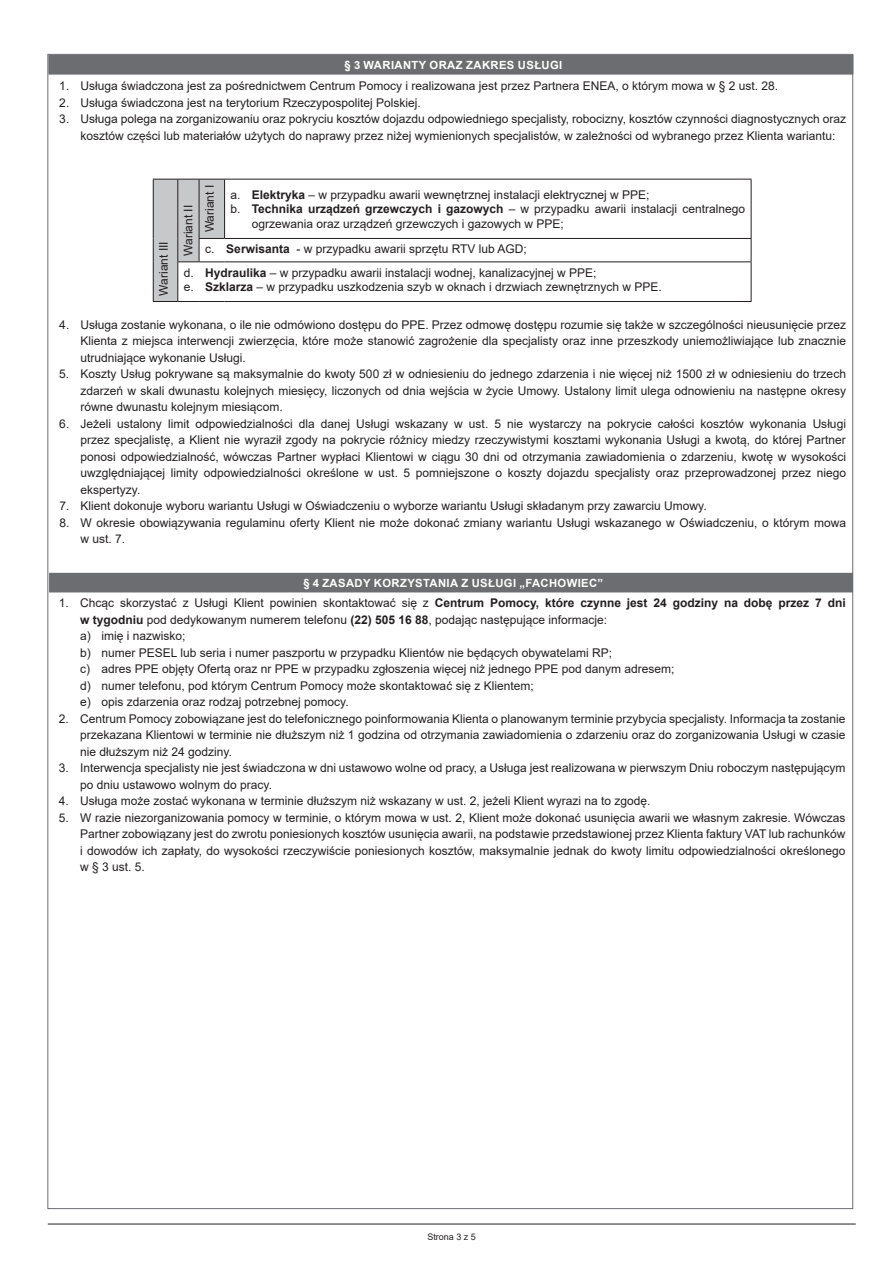
<style>
.page{position:relative;width:893px;height:1263px;background:#fff}
.page>*{position:absolute;margin:0;border:0;box-sizing:border-box;transform-origin:0 0}
.t1{font:12px/16.5px "Arial";color:#231f20}
.t2{font:700 11.25px "Arial";letter-spacing:.035em;color:#fff}
.t3{font:9px "Arial";color:#231f20}
.s1{font-weight:700}
</style>
<div class="page">
<div style="left:47px;top:54px;width:807px;height:21px;background:#6c6d70"></div>
<hr style="left:225px;top:179px;width:526px;height:1px;background:#231f20">
<hr style="left:751px;top:179px;width:1px;height:59px;background:#231f20">
<hr style="left:225px;top:238px;width:526px;height:1px;background:#231f20">
<svg style="left:751px;top:239px;width:1px;height:22px"></svg>
<hr style="left:225px;top:261px;width:526px;height:1px;background:#231f20">
<hr style="left:751px;top:262px;width:1px;height:39px;background:#231f20">
<svg style="left:153px;top:179px;width:72px;height:123px"></svg>
<hr style="left:225px;top:301px;width:526px;height:1px;background:#231f20">
<div style="left:48px;top:572px;width:806px;height:21px;background:#6c6d70;border:1px solid #fff"></div>
<hr style="left:48px;top:1224px;width:808px;height:1px;background:#231f20">
<p class="t2" style="left:345px;top:57px;width:219px">§ 3 WARIANTY ORAZ ZAKRES USŁUGI</p>
<p class="t1" style="left:59px;top:78px;width:720px">1. Usługa świadczona jest za pośrednictwem Centrum Pomocy i realizowana jest przez Partnera ENEA, o którym mowa w § 2 ust. 28.</p>
<p class="t1" style="left:59px;top:94px;width:363px">2. Usługa świadczona jest na terytorium Rzeczypospolitej Polskiej.</p>
<p class="t1" style="left:81px;top:111px;width:767px;text-indent:-21px">3. Usługa polega na zorganizowaniu oraz pokryciu kosztów dojazdu odpowiedniego specjalisty, robocizny, kosztów czynności diagnostycznych oraz kosztów części lub materiałów użytych do naprawy przez niżej wymienionych specjalistów, w zależności od wybranego przez Klienta wariantu:</p>
<p class="t1" style="left:201px;top:232px;width:49px;rotate:-90deg">Wariant I</p>
<p class="t1" style="left:231px;top:186px;width:420px">a. <span class="s1">Elektryka</span> – w przypadku awarii wewnętrznej instalacji elektrycznej w PPE;</p>
<p class="t1" style="left:231px;top:201px;width:516px">b. <span class="s1">Technika urządzeń grzewczych i gazowych</span> – w przypadku awarii instalacji centralnego</p>
<p class="t1" style="left:252px;top:215px;width:314px">ogrzewania oraz urządzeń grzewczych i gazowych w PPE;</p>
<p class="t1" style="left:184px;top:237px;width:414px;line-height:23.4px;text-indent:21px">c. <span class="s1">Serwisanta</span> - w przypadku awarii sprzętu RTV lub AGD;<br>d. <span class="s1">Hydraulika</span> – w przypadku awarii instalacji wodnej, kanalizacyjnej w PPE;</p>
<p class="t1" style="left:184px;top:278px;width:480px">e. <span class="s1">Szklarza</span> – w przypadku uszkodzenia szyb w oknach i drzwiach zewnętrznych w PPE.</p>
<p class="t1" style="left:81px;top:316px;width:767px;text-align:justify;text-indent:-21px">4. Usługa zostanie wykonana, o ile nie odmówiono dostępu do PPE. Przez odmowę dostępu rozumie się także w szczególności nieusunięcie przez Klienta z miejsca interwencji zwierzęcia, które może stanowić zagrożenie dla specjalisty oraz inne przeszkody uniemożliwiające lub znacznie utrudniające wykonanie Usługi.</p>
<p class="t1" style="left:81px;top:366px;width:767px;text-align:justify;text-indent:-21px">5. Koszty Usług pokrywane są maksymalnie do kwoty 500 zł w odniesieniu do jednego zdarzenia i nie więcej niż 1500 zł w odniesieniu do trzech zdarzeń w skali dwunastu kolejnych miesięcy, liczonych od dnia wejścia w życie Umowy. Ustalony limit ulega odnowieniu na następne okresy równe dwunastu kolejnym miesiącom.</p>
<p class="t1" style="left:81px;top:415px;width:767px;text-align:justify;text-indent:-21px">6. Jeżeli ustalony limit odpowiedzialności dla danej Usługi wskazany w ust. 5 nie wystarczy na pokrycie całości kosztów wykonania Usługi przez specjalistę, a Klient nie wyraził zgody na pokrycie różnicy miedzy rzeczywistymi kosztami wykonania Usługi a kwotą, do której Partner ponosi odpowiedzialność, wówczas Partner wypłaci Klientowi w ciągu 30 dni od otrzymania zawiadomienia o zdarzeniu, kwotę w wysokości uwzględniającej limity odpowiedzialności określone w ust. 5 pomniejszone o koszty dojazdu specjalisty oraz przeprowadzonej przez niego ekspertyzy.</p>
<p class="t1" style="left:59px;top:498px;width:649px">7. Klient dokonuje wyboru wariantu Usługi w Oświadczeniu o wyborze wariantu Usługi składanym przy zawarciu Umowy.</p>
<p class="t1" style="left:81px;top:514px;width:767px;text-indent:-21px">8. W okresie obowiązywania regulaminu oferty Klient nie może dokonać zmiany wariantu Usługi wskazanego w Oświadczeniu, o którym mowa w ust. 7.</p>
<p class="t2" style="left:303px;top:575px;width:301px">§ 4 ZASADY KORZYSTANIA Z USŁUGI „FACHOWIEC”</p>
<p class="t1" style="left:80px;top:594px;width:767px;text-indent:-21px">1. Chcąc skorzystać z Usługi Klient powinien skontaktować się z <span class="s1">Centrum Pomocy, które czynne jest 24 godziny na dobę przez 7 dni w tygodniu</span> pod dedykowanym numerem telefonu <span class="s1">(22) 505 16 88</span>, podając następujące informacje:<br>a) imię i nazwisko;<br>b) numer PESEL lub seria i numer paszportu w przypadku Klientów nie będących obywatelami RP;<br>c) adres PPE objęty Ofertą oraz nr PPE w przypadku zgłoszenia więcej niż jednego PPE pod danym adresem;<br>d) numer telefonu, pod którym Centrum Pomocy może skontaktować się z Klientem;<br>e) opis zdarzenia oraz rodzaj potrzebnej pomocy.</p>
<p class="t1" style="left:80px;top:710px;width:767px;text-align:justify;text-indent:-21px">2. Centrum Pomocy zobowiązane jest do telefonicznego poinformowania Klienta o planowanym terminie przybycia specjalisty. Informacja ta zostanie przekazana Klientowi w terminie nie dłuższym niż 1 godzina od otrzymania zawiadomienia o zdarzeniu oraz do zorganizowania Usługi w czasie nie dłuższym niż 24 godziny.</p>
<p class="t1" style="left:80px;top:759px;width:767px;text-indent:-21px">3. Interwencja specjalisty nie jest świadczona w dni ustawowo wolne od pracy, a Usługa jest realizowana w pierwszym Dniu roboczym następującym po dniu ustawowo wolnym do pracy.</p>
<p class="t1" style="left:59px;top:792px;width:593px">4. Usługa może zostać wykonana w terminie dłuższym niż wskazany w ust. 2, jeżeli Klient wyrazi na to zgodę.</p>
<p class="t1" style="left:80px;top:809px;width:767px;text-align:justify;text-indent:-21px">5. W razie niezorganizowania pomocy w terminie, o którym mowa w ust. 2, Klient może dokonać usunięcia awarii we własnym zakresie. Wówczas Partner zobowiązany jest do zwrotu poniesionych kosztów usunięcia awarii, na podstawie przedstawionej przez Klienta faktury VAT lub rachunków i dowodów ich zapłaty, do wysokości rzeczywiście poniesionych kosztów, maksymalnie jednak do kwoty limitu odpowiedzialności określonego w § 3 ust. 5.</p>
<p class="t1" style="left:151px;top:256px;width:52px;line-height:24.6px;text-indent:-40px;rotate:-90deg">Wariant III<br>Wariant II</p>
<p class="t3" style="left:427px;top:1230px;width:50px">Strona 3 z 5</p>
</div>
